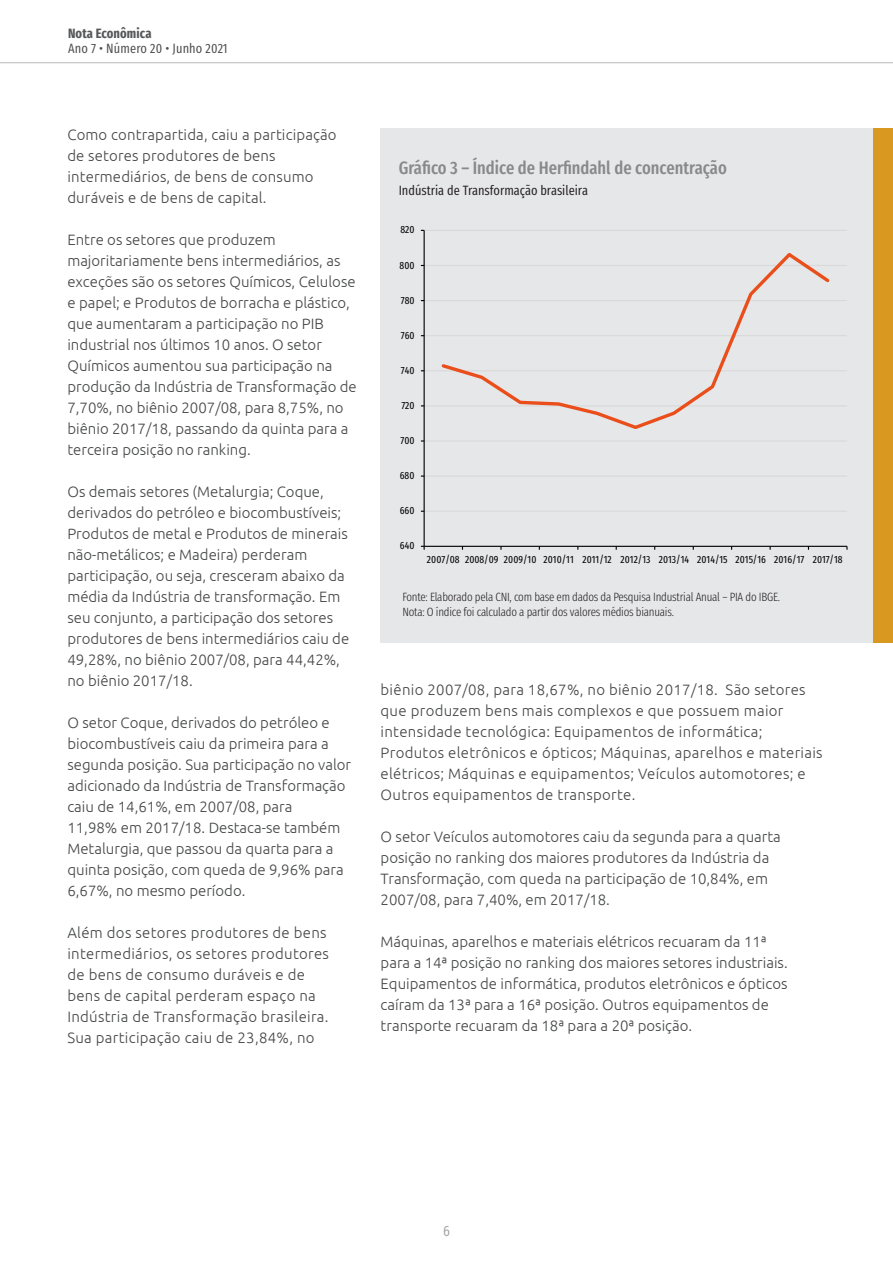
<style>
.page{position:relative;width:893px;height:1263px;background:#fff}
.page>*{position:absolute;margin:0;border:0;box-sizing:border-box;transform-origin:0 0}
.t1{font:500 18px "Fira Sans Compressed";color:#87898c}
.t2{font:300 15px/21px "Ubuntu";color:#454647}
.t3{font:300 15px/21px "Ubuntu";letter-spacing:.02em;color:#454647}
.t4{font:15px "Fira Sans Compressed";color:#454647}
.t5{font:13.5px "Fira Sans Compressed";color:#231f20}
.t6{font:13.5px "Fira Sans Compressed";letter-spacing:.01em;color:#4b4c4d}
.t7{font:700 13.5px "Fira Sans Compressed";letter-spacing:.01em;color:#57585a}
.t8{font:300 12px/15px "Fira Sans Compressed";letter-spacing:-.02em;color:#231f20}
.t9{font:10.5px "Fira Sans Compressed";letter-spacing:.005em;color:#000}
</style>
<div class="page">
<hr style="left:0;top:62px;width:893px;height:1px;background:#808285">
<div style="left:381px;top:129px;width:512px;height:514px;background:#e6e7e9"></div>
<div style="left:874px;top:129px;width:19px;height:514px;background:#d99921"></div>
<hr style="left:424px;top:511px;width:423px;height:1px;background:#d9d9d9">
<hr style="left:424px;top:475px;width:423px;height:2px;background:#d9d9d9">
<hr style="left:424px;top:440px;width:423px;height:2px;background:#d9d9d9">
<hr style="left:424px;top:405px;width:423px;height:1px;background:#d9d9d9">
<hr style="left:424px;top:370px;width:423px;height:1px;background:#d9d9d9">
<hr style="left:424px;top:335px;width:423px;height:1px;background:#d9d9d9">
<hr style="left:424px;top:300px;width:423px;height:1px;background:#d9d9d9">
<hr style="left:424px;top:265px;width:423px;height:1px;background:#d9d9d9">
<hr style="left:424px;top:230px;width:423px;height:1px;background:#d9d9d9">
<hr style="left:424px;top:230px;width:1px;height:316px;background:#000">
<hr style="left:424px;top:546px;width:423px;height:1px;background:#000">
<svg style="left:441px;top:253px;width:389px;height:176px"></svg>
<p class="t7" style="left:68px;top:22px;width:85px">Nota Econômica</p>
<p class="t6" style="left:68px;top:38px;width:161px">Ano 7 • Número 20 • Junho 2021</p>
<p class="t2" style="left:67px;top:124px;width:271px">Como contrapartida, caiu a participação de setores produtores de bens intermediários, de bens de consumo duráveis e de bens de capital.</p>
<p class="t2" style="left:67px;top:229px;width:291px">Entre os setores que produzem majoritariamente bens intermediários, as exceções são os setores Químicos, Celulose e papel; e Produtos de borracha e plástico, que aumentaram a participação no PIB industrial nos últimos 10 anos. O setor Químicos aumentou sua participação na produção da Indústria de Transformação de 7,70%, no biênio 2007/08, para 8,75%, no biênio 2017/18, passando da quinta para a terceira posição no ranking.</p>
<p class="t2" style="left:67px;top:481px;width:283px">Os demais setores (Metalurgia; Coque, derivados do petróleo e biocombustíveis; Produtos de metal e Produtos de minerais não-metálicos; e Madeira) perderam participação, ou seja, cresceram abaixo da média da Indústria de transformação. Em seu conjunto, a participação dos setores produtores de bens intermediários caiu de 49,28%, no biênio 2007/08, para 44,42%, no biênio 2017/18.</p>
<p class="t2" style="left:67px;top:712px;width:285px">O setor Coque, derivados do petróleo e biocombustíveis caiu da primeira para a segunda posição. Sua participação no valor adicionado da Indústria de Transformação caiu de 14,61%, em 2007/08, para<br>11,98% em 2017/18. Destaca-se também Metalurgia, que passou da quarta para a quinta posição, com queda de 9,96% para 6,67%, no mesmo período.</p>
<p class="t3" style="left:67px;top:922px;width:263px">Além dos setores produtores de bens intermediários, os setores produtores de bens de consumo duráveis e de bens de capital perderam espaço na Indústria de Transformação brasileira.<br>Sua participação caiu de 23,84%, no</p>
<p class="t1" style="left:399px;top:154px;width:330px">Gráfico 3 – Índice de Herfindahl de concentração</p>
<p class="t5" style="left:399px;top:180px;width:191px">Indústria de Transformação brasileira</p>
<p class="t9" style="left:400px;top:222px;width:16px">820</p>
<p class="t9" style="left:399px;top:257px;width:16px">800</p>
<p class="t9" style="left:401px;top:292px;width:15px">780</p>
<p class="t9" style="left:401px;top:327px;width:15px">760</p>
<p class="t9" style="left:401px;top:362px;width:15px">740</p>
<p class="t9" style="left:401px;top:397px;width:15px">720</p>
<p class="t9" style="left:400px;top:432px;width:16px">700</p>
<p class="t9" style="left:400px;top:468px;width:16px">680</p>
<p class="t9" style="left:400px;top:503px;width:16px">660</p>
<p class="t9" style="left:400px;top:538px;width:16px">640</p>
<p class="t9" style="left:427px;top:551px;width:417px">2007/08 2008/09 2009/10 2010/11 2011/12 2012/13 2013/14 2014/15 2015/16 2016/17 2017/18</p>
<p class="t8" style="left:402px;top:589px;width:379px">Fonte: Elaborado pela CNI, com base em dados da Pesquisa Industrial Anual – PIA do IBGE.<br>Nota: O índice foi calculado a partir dos valores médios bianuais.</p>
<p class="t3" style="left:381px;top:679px;width:444px">biênio 2007/08, para 18,67%, no biênio 2017/18. São setores que produzem bens mais complexos e que possuem maior intensidade tecnológica: Equipamentos de informática; Produtos eletrônicos e ópticos; Máquinas, aparelhos e materiais elétricos; Máquinas e equipamentos; Veículos automotores; e Outros equipamentos de transporte.</p>
<p class="t2" style="left:381px;top:826px;width:402px">O setor Veículos automotores caiu da segunda para a quarta posição no ranking dos maiores produtores da Indústria da Transformação, com queda na participação de 10,84%, em 2007/08, para 7,40%, em 2017/18.</p>
<p class="t2" style="left:381px;top:931px;width:409px">Máquinas, aparelhos e materiais elétricos recuaram da 11ª para a 14ª posição no ranking dos maiores setores industriais.<br>Equipamentos de informática, produtos eletrônicos e ópticos caíram da 13ª para a 16ª posição. Outros equipamentos de transporte recuaram da 18ª para a 20ª posição.</p>
<p class="t4" style="left:443px;top:1219px;width:8px">6</p>
</div>
